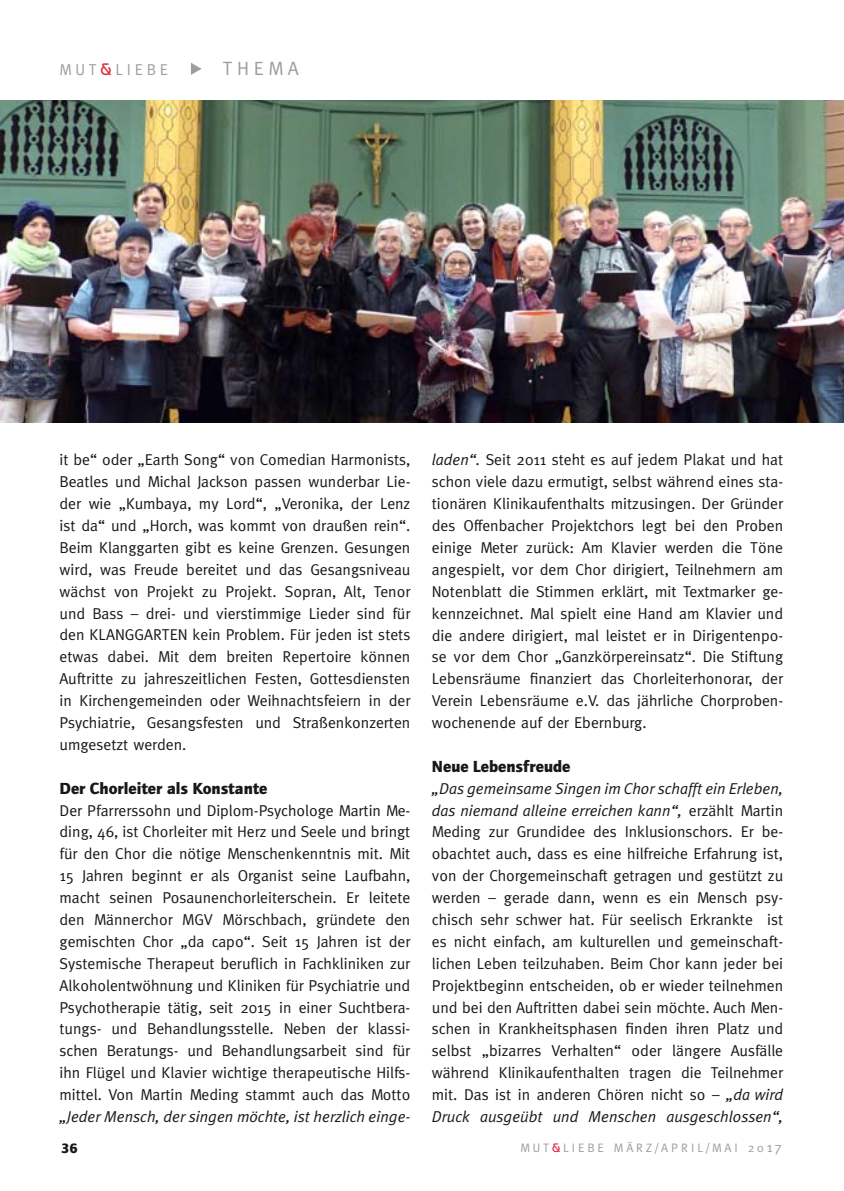
<style>
.page{position:relative;width:844px;height:1191px;background:#fff}
.page>*{position:absolute;margin:0;border:0;box-sizing:border-box;transform-origin:0 0}
.t1{font:19.25px "Meta";color:#9c9d9f}
.t2{font:900 16.62px "Quay Itc T";color:#1a171b}
.t3{font:15.75px/21.9px "Meta";color:#1a171b;text-align:justify}
.t4{font:italic 15.75px/21.9px "Meta Plus Normal";color:#1a171b}
.t5{font:15.75px "Meta";letter-spacing:.24em;color:#9c9d9f}
.t6{font:14px "Quay Itc T Black Ro 1";color:#1a171b}
.t7{font:12.25px "Meta";letter-spacing:.24em;color:#9c9d9f}
.s1{font-family:"Bauhaus";font-weight:500;font-size:16.62px;color:#dc2b3f}
.s2{font-family:"Meta Plus Normal";font-style:italic}
.s3{font-family:"Meta";font-style:normal}
.s4{font-family:"Bauhaus";font-weight:500;color:#dc2b3f}
.s5{font-size:14px}
</style>
<div class="page">
<img style="left:0;top:100px;width:843px;height:322px">
<svg style="left:191px;top:63px;width:10px;height:12px"></svg>
<p class="t5" style="left:60px;top:60px;width:110px">mut<span class="s1">&amp;</span>liebe</p>
<p class="t1" style="left:223px;top:57px;width:76px">Th ema</p>
<p class="t3" style="left:60px;top:449px;width:352px">it be“ oder „Earth Song“ von Comedian Harmonists, Beatles und Michal Jackson passen wunderbar Lie&shy;der wie „Kumbaya, my Lord“, „Veronika, der Lenz ist da“ und „Horch, was kommt von draußen rein“.<br>Beim Klanggarten gibt es keine Grenzen. Gesungen wird, was Freude bereitet und das Gesangsniveau wächst von Projekt zu Projekt. Sopran, Alt, Tenor und Bass – drei- und vierstimmige Lieder sind für den KLANGGARTEN kein Problem. Für jeden ist stets etwas dabei. Mit dem breiten Repertoire können Auftritte zu jahreszeitlichen Festen, Gottesdiensten in Kirchengemeinden oder Weihnachtsfeiern in der Psychiatrie, Gesangsfesten und Straßenkonzerten umgesetzt werden.</p>
<p class="t2" style="left:60px;top:778px;width:209px">Der Chorleiter als Konstante</p>
<p class="t3" style="left:59px;top:799px;width:352px">Der Pfarrerssohn und Diplom-Psychologe Martin Me&shy;ding, 46, ist Chorleiter mit Herz und Seele und bringt für den Chor die nötige Menschenkenntnis mit. Mit 15 Jahren beginnt er als Organist seine Laufbahn, macht seinen Posaunenchorleiterschein. Er leitete den Männerchor MGV Mörschbach, gründete den gemischten Chor „da capo“. Seit 15 Jahren ist der Systemische Therapeut beruflich in Fachkliniken zur Alkoholentwöhnung und Kliniken für Psychiatrie und Psychotherapie tätig, seit 2015 in einer Suchtbera&shy;tungs- und Behandlungsstelle. Neben der klassi&shy;schen Beratungs- und Behandlungsarbeit sind für ihn Flügel und Klavier wichtige therapeutische Hilfs&shy;mittel. Von Martin Meding stammt auch das Motto</p>
<p class="t4" style="left:59px;top:1105px;width:352px">„Jeder Mensch, der singen möchte, ist herzlich einge-</p>
<p class="t6" style="left:61px;top:1140px;width:18px">36</p>
<p class="t3" style="left:432px;top:449px;width:353px"><span class="s2">laden“.</span> Seit 2011 steht es auf jedem Plakat und hat schon viele dazu ermutigt, selbst während eines sta&shy;tionären Klinikaufenthalts mitzusingen. Der Gründer des Offenbacher Projektchors legt bei den Proben einige Meter zurück: Am Klavier werden die Töne angespielt, vor dem Chor dirigiert, Teilnehmern am Notenblatt die Stimmen erklärt, mit Textmarker ge&shy;kennzeichnet. Mal spielt eine Hand am Klavier und die andere dirigiert, mal leistet er in Dirigentenpo&shy;se vor dem Chor „Ganzkörpereinsatz“. Die Stiftung Lebensräume finanziert das Chorleiterhonorar, der Verein Lebensräume e.V. das jährliche Chorproben&shy;wochenende auf der Ebernburg.</p>
<p class="t2" style="left:432px;top:756px;width:140px">Neue Lebensfreude</p>
<p class="t4" style="left:432px;top:777px;width:352px">„Das gemeinsame Singen im Chor schafft ein Erleben, das niemand alleine erreichen kann“, <span class="s3">erzählt Martin</span></p>
<p class="t3" style="left:432px;top:821px;width:353px">Meding zur Grundidee des I nklusionschors. Er be&shy;obachtet auch, dass es eine hilfreiche Erfahrung ist, von der Chorgemeinschaft getragen und gestützt zu werden – gerade dann, wenn es ein Mensch psy&shy;chisch sehr schwer hat. Für seelisch Erkrankte ist es nicht einfach, am kulturellen und gemeinschaft&shy;lichen Leben teilzuhaben. Beim Chor kann jeder bei Projektbeginn entscheiden, ob er wieder teilnehmen und bei den Auftritten dabei sein möchte. Auch Men&shy;schen in Krankheitsphasen finden ihren Platz und selbst „bizarres Verhalten“ oder längere Ausfälle während Klinikaufenthalten tragen die Teilnehmer mit. Das ist in anderen Chören nicht so – <span class="s2">„da wird</span></p>
<p class="t4" style="left:432px;top:1105px;width:352px">Druck ausgeübt und Menschen ausgeschlossen“,</p>
<p class="t7" style="left:520px;top:1141px;width:263px">mut<span class="s4">&amp;</span>liebe März/April/Ma i 20<span class="s5">17</span></p>
</div>
